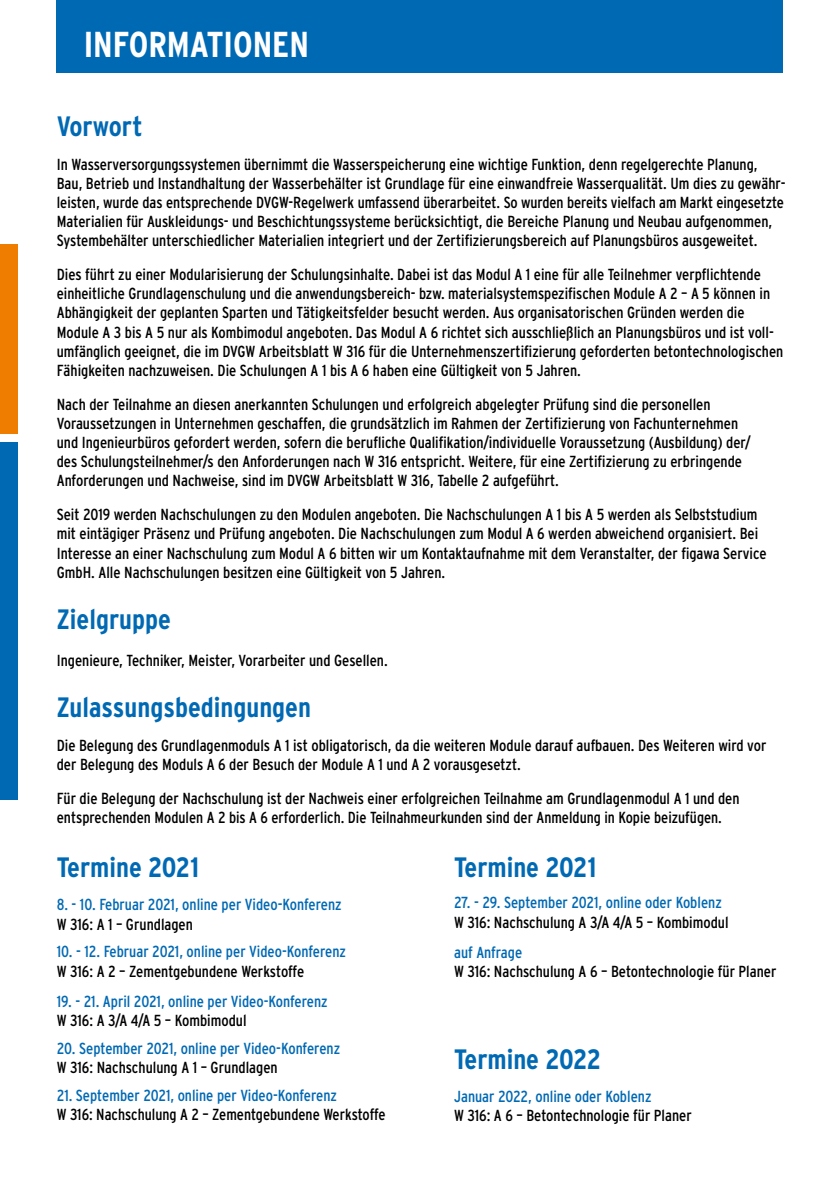
<style>
.page{position:relative;width:840px;height:1191px;background:#fff}
.page>*{position:absolute;margin:0;border:0;box-sizing:border-box;transform-origin:0 0}
.t1{font:700 condensed 36px "Interstate";color:#fff}
.t2{font:700 condensed 28px "Interstate";color:#0069b4}
.t3{font:condensed 16px/19.2px "Interstate";color:#000}
.t4{font:condensed 16px "Interstate";color:#0069b4}
</style>
<div class="page">
<div style="left:57px;top:0;width:725px;height:72px;background:#0069b4"></div>
<div style="left:0;top:244px;width:17px;height:189px;background:#ef7d00"></div>
<div style="left:0;top:442px;width:17px;height:357px;background:#0069b4"></div>
<h1 class="t1" style="left:84px;top:24px;width:227px">INFORMATIONEN</h1>
<h2 class="t2" style="left:57px;top:110px;width:87px">Vorwort</h2>
<p class="t3" style="left:57px;top:154px;width:730px">In Wasserversorgungssystemen übernimmt die Wasserspeicherung eine wichtige Funktion, denn regelgerechte Planung, Bau, Betrieb und Instandhaltung der Wasserbehälter ist Grundlage für eine einwandfreie Wasserqualität. Um dies zu gewähr&shy;leisten, wurde das entsprechende DVGW-Regelwerk umfassend überarbeitet. So wurden bereits vielfach am Markt eingesetzte Materialien für Auskleidungs- und Beschichtungssysteme berücksichtigt, die Bereiche Planung und Neubau aufgenommen, Systembehälter unterschiedlicher Materialien integriert und der Zertifizierungsbereich auf Planungsbüros ausgeweitet.</p>
<p class="t3" style="left:57px;top:265px;width:727px">Dies führt zu einer Modularisierung der Schulungsinhalte. Dabei ist das Modul A 1 eine für alle Teilnehmer verpflichtende einheitliche Grundlagenschulung und die anwendungsbereich- bzw. materialsystemspezifischen Module A 2 – A 5 können in Abhängigkeit der geplanten Sparten und Tätigkeitsfelder besucht werden. Aus organisatorischen Gründen werden die Module A 3 bis A 5 nur als Kombimodul angeboten. Das Modul A 6 richtet sich ausschließlich an Planungsbüros und ist voll&shy;umfänglich geeignet, die im DVGW Arbeitsblatt W 316 für die Unternehmenszertifizierung geforderten betontechnologischen Fähigkeiten nachzuweisen. Die Schulungen A 1 bis A 6 haben eine Gültigkeit von 5 Jahren.</p>
<p class="t3" style="left:57px;top:394px;width:695px">Nach der Teilnahme an diesen anerkannten Schulungen und erfolgreich abgelegter Prüfung sind die personellen Voraussetzungen in Unternehmen geschaffen, die grundsätzlich im Rahmen der Zertifizierung von Fachunternehmen und Ingenieurbüros gefordert werden, sofern die berufliche Qualifikation/individuelle Voraussetzung (Ausbildung) der/ des Schulungsteilnehmer/s den Anforderungen nach W 316 entspricht. Weitere, für eine Zertifizierung zu erbringende Anforderungen und Nachweise, sind im DVGW Arbeitsblatt W 316, Tabelle 2 aufgeführt.</p>
<p class="t3" style="left:57px;top:505px;width:711px">Seit 2019 werden Nachschulungen zu den Modulen angeboten. Die Nachschulungen A 1 bis A 5 werden als Selbststudium mit eintägiger Präsenz und Prüfung angeboten. Die Nachschulungen zum Modul A 6 werden abweichend organisiert. Bei Interesse an einer Nachschulung zum Modul A 6 bitten wir um Kontaktaufnahme mit dem Veranstalter, der figawa Service GmbH. Alle Nachschulungen besitzen eine Gültigkeit von 5 Jahren.</p>
<h2 class="t2" style="left:57px;top:604px;width:116px">Zielgruppe</h2>
<p class="t3" style="left:57px;top:650px;width:332px">Ingenieure, Techniker, Meister, Vorarbeiter und Gesellen.</p>
<h2 class="t2" style="left:57px;top:692px;width:255px">Zulassungsbedingungen</h2>
<p class="t3" style="left:57px;top:735px;width:710px">Die Belegung des Grundlagenmoduls A 1 ist obligatorisch, da die weiteren Module darauf aufbauen. Des Weiteren wird vor der Belegung des Moduls A 6 der Besuch der Module A 1 und A 2 vorausgesetzt.</p>
<p class="t3" style="left:57px;top:788px;width:684px">Für die Belegung der Nachschulung ist der Nachweis einer erfolgreichen Teilnahme am Grundlagenmodul A 1 und den entsprechenden Modulen A 2 bis A 6 erforderlich. Die Teilnahmeurkunden sind der Anmeldung in Kopie beizufügen.</p>
<h2 class="t2" style="left:57px;top:851px;width:144px">Termine 2021</h2>
<p class="t4" style="left:57px;top:895px;width:286px">8. - 10. Februar 2021, online per Video-Konferenz</p>
<p class="t3" style="left:57px;top:914px;width:138px">W 316: A 1 – Grundlagen</p>
<p class="t4" style="left:57px;top:942px;width:290px">10. - 12. Februar 2021, online per Video-Konferenz</p>
<p class="t3" style="left:57px;top:961px;width:249px">W 316: A 2 – Zementgebundene Werkstoffe</p>
<p class="t4" style="left:57px;top:992px;width:272px">19. - 21. April 2021, online per Video-Konferenz</p>
<p class="t3" style="left:57px;top:1011px;width:191px">W 316: A 3/A 4/A 5 – Kombimodul</p>
<p class="t4" style="left:57px;top:1039px;width:285px">20. September 2021, online per Video-Konferenz</p>
<p class="t3" style="left:57px;top:1057px;width:222px">W 316: Nachschulung A 1 – Grundlagen</p>
<p class="t4" style="left:57px;top:1086px;width:282px">21. September 2021, online per Video-Konferenz</p>
<p class="t3" style="left:57px;top:1104px;width:330px">W 316: Nachschulung A 2 – Zementgebundene Werkstoffe</p>
<h2 class="t2" style="left:454px;top:851px;width:144px">Termine 2021</h2>
<p class="t4" style="left:454px;top:893px;width:269px">27. - 29. September 2021, online oder Koblenz</p>
<p class="t3" style="left:454px;top:912px;width:276px">W 316: Nachschulung A 3/A 4/A 5 – Kombimodul</p>
<p class="t4" style="left:454px;top:943px;width:70px">auf Anfrage</p>
<p class="t3" style="left:454px;top:962px;width:324px">W 316: Nachschulung A 6 – Betontechnologie für Planer</p>
<h2 class="t2" style="left:454px;top:1044px;width:149px">Termine 2022</h2>
<p class="t4" style="left:454px;top:1087px;width:199px">Januar 2022, online oder Koblenz</p>
<p class="t3" style="left:454px;top:1105px;width:239px">W 316: A 6 – Betontechnologie für Planer</p>
</div>
